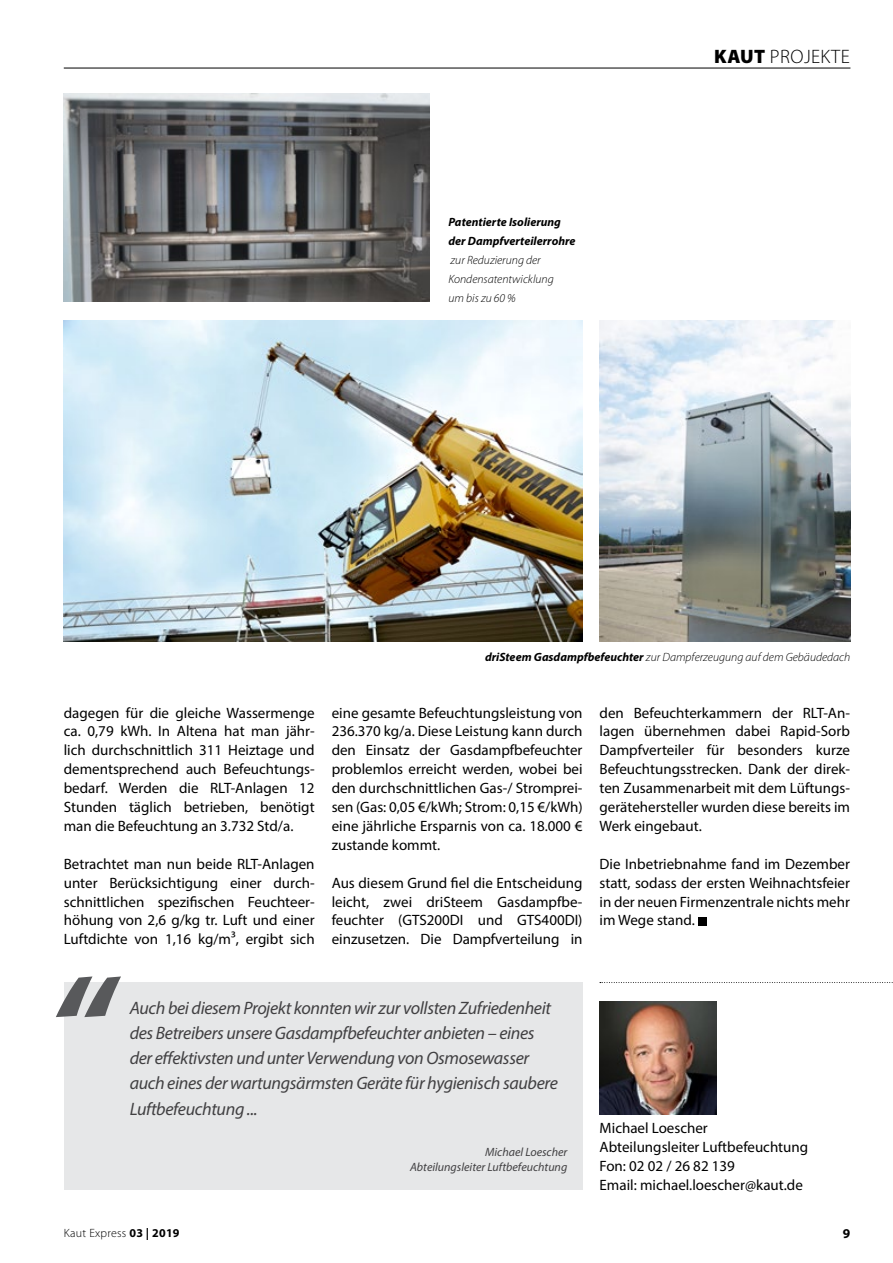
<style>
.page{position:relative;width:893px;height:1263px;background:#fff}
.page>*{position:absolute;margin:0;border:0;box-sizing:border-box;transform-origin:0 0}
.t1{font:italic 700 145.65px "Myriad Pro";color:#58595b}
.t2{font:300 19.5px "Myriad Pro";letter-spacing:.02em;color:#000}
.t3{font:italic 18px/25.2px "Myriad Pro";letter-spacing:-.02em;color:#414042}
.t4{font:15px/18.9px "Myriad Pro";color:#000;text-align:justify}
.t5{font:700 13.5px "Myriad Pro";color:#000}
.t6{font:italic 300 12px/18.9px "Myriad Pro";color:#000}
.t7{font:italic 12px/14.4px "Myriad Pro";color:#414042;text-align:right}
.t8{font:italic 700 12px/18.9px "Myriad Pro";color:#000}
.t9{font:300 12px "Myriad Pro";letter-spacing:.02em;color:#000}
.s1{font-weight:900}
.s2{font-weight:700}
</style>
<div class="page">
<hr style="left:64px;top:68px;width:786px;height:1px;background:#000">
<svg style="left:600px;top:982px;width:293px;height:1px"></svg>
<img style="left:600px;top:1001px;width:116px;height:114px">
<img style="left:64px;top:94px;width:365px;height:208px">
<img style="left:64px;top:321px;width:519px;height:321px">
<img style="left:600px;top:321px;width:250px;height:321px">
<div style="left:64px;top:982px;width:519px;height:208px;background:#e6e7e8"></div>
<div style="left:698px;top:917px;width:8px;height:8px;background:#000"></div>
<p class="t8" style="left:448px;top:212px;width:129px">Patentierte Isolierung der Dampfverteilerrohre</p>
<p class="t6" style="left:448px;top:251px;width:107px">zur Reduzierung der<br>Kondensatentwicklung um bis zu 60 %</p>
<h2 class="t2" style="left:714px;top:46px;width:135px"><span class="s1">Kaut</span> projekte</h2>
<p class="t4" style="left:64px;top:703px;width:252px">dagegen für die gleiche Wassermenge ca. 0,79 kWh. In Altena hat man jähr&shy;lich durchschnittlich 311 Heiztage und dementsprechend auch Befeuchtungs&shy;bedarf. Werden die RLT-Anlagen 12<br>Stunden täglich betrieben, benötigt man die Befeuchtung an 3.732 Std/a.</p>
<p class="t4" style="left:64px;top:854px;width:252px">Betrachtet man nun beide RLT-Anlagen unter Berücksichtigung einer durch&shy;schnittlichen spezifischen Feuchteer&shy;höhung von 2,6 g/kg tr. Luft und einer Luftdichte von 1,16 kg/m³, ergibt sich</p>
<p class="t6" style="left:485px;top:648px;width:367px"><span class="s2">driSteem Gasdampfbefeuchter</span> zur Dampferzeugung auf dem Gebäudedach</p>
<p class="t4" style="left:332px;top:703px;width:252px">eine gesamte Befeuchtungsleistung von 236.370 kg/a. Diese Leistung kann durch den Einsatz der Gasdampfbefeuchter problemlos erreicht werden, wobei bei den durchschnittlichen Gas-/ Stromprei&shy;sen (Gas: 0,05 €/kWh; Strom: 0,15 €/kWh) eine jährliche Ersparnis von ca. 18.000 € zustande kommt.</p>
<p class="t4" style="left:332px;top:873px;width:252px">Aus diesem Grund fiel die Entscheidung leicht, zwei driSteem Gasdampfbe&shy;feuchter (GTS200DI und GTS400DI) einzusetzen. Die Dampfverteilung in</p>
<p class="t4" style="left:600px;top:703px;width:252px">den Befeuchterkammern der RLT-An&shy;lagen übernehmen dabei Rapid-Sorb Dampfverteiler für besonders kurze Befeuchtungsstrecken. Dank der direk&shy;ten Zusammenarbeit mit dem Lüftungs&shy;gerätehersteller wurden diese bereits im Werk eingebaut.</p>
<p class="t4" style="left:600px;top:854px;width:252px">Die Inbetriebnahme fand im Dezember statt, sodass der ersten Weihnachtsfeier in der neuen Firmenzentrale nichts mehr im Wege stand.</p>
<h1 class="t1" style="left:47px;top:932px;width:67px">“</h1>
<p class="t3" style="left:130px;top:995px;width:430px">Auch bei diesem Projekt konnten wir zur vollsten Zufriedenheit des Betreibers unsere Gasdampfbefeuchter anbieten – eines der effektivsten und unter Verwendung von Osmosewasser auch eines der wartungsärmsten Geräte für hygienisch saubere Luftbefeuchtung ...</p>
<p class="t7" style="left:410px;top:1145px;width:159px">Michael Loescher<br>Abteilungsleiter Luftbefeuchtung</p>
<p class="t4" style="left:600px;top:1119px;width:210px;text-align:left">Michael Loescher<br>Abteilungsleiter Luftbefeuchtung<br>Fon: 02 02 / 26 82 139<br>Email: michael.loescher@kaut.de</p>
<p class="t9" style="left:64px;top:1226px;width:117px">Kaut Express <span class="s2">03 | 2019</span></p>
<p class="t5" style="left:843px;top:1225px;width:9px">9</p>
</div>
